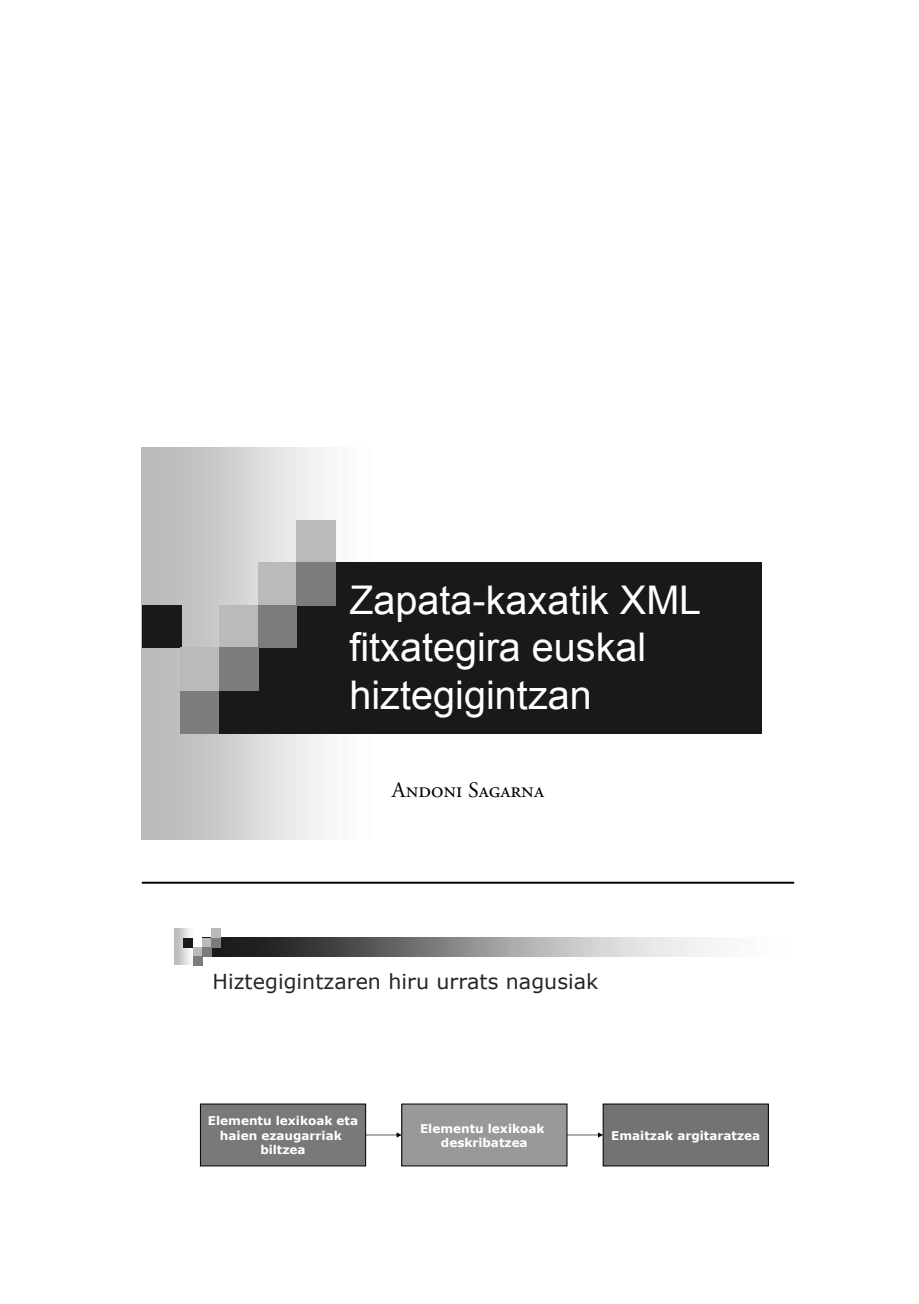
<style>
.page{position:relative;width:919px;height:1304px;background:#fff}
.page>*{position:absolute;margin:0;border:0;box-sizing:border-box;transform-origin:0 0}
.t1{font:39.6px/47.6px "Arial";color:#fff}
.t2{font:22px "Adobe Garamond Pro";letter-spacing:.055em;color:#000}
.t3{font:20.6px "Verdana";color:#252525}
.t4{font:700 12px/14.4px "Verdana";color:#fff;text-align:center}
</style>
<div class="page">
<img style="left:142px;top:448px;width:184px;height:391px">
<div style="left:258px;top:562px;width:503px;height:172px;background:#191919"></div>
<div style="left:181px;top:690px;width:39px;height:44px;background:#7c7c7c"></div>
<div style="left:258px;top:562px;width:39px;height:44px;background:#bababa"></div>
<div style="left:296px;top:520px;width:40px;height:43px;background:#bababa"></div>
<div style="left:219px;top:690px;width:40px;height:44px;background:#191919"></div>
<div style="left:296px;top:562px;width:40px;height:44px;background:#7c7c7c"></div>
<div style="left:219px;top:605px;width:40px;height:43px;background:#bababa"></div>
<div style="left:142px;top:605px;width:39px;height:43px;background:#191919"></div>
<div style="left:258px;top:605px;width:39px;height:43px;background:#7c7c7c"></div>
<div style="left:181px;top:648px;width:39px;height:43px;background:#bababa"></div>
<div style="left:219px;top:648px;width:40px;height:43px;background:#7c7c7c"></div>
<img style="left:174px;top:928px;width:19px;height:37px">
<img style="left:212px;top:938px;width:497px;height:18px">
<div style="left:202px;top:938px;width:10px;height:9px;background:#bababa"></div>
<div style="left:212px;top:929px;width:9px;height:9px;background:#bababa"></div>
<div style="left:212px;top:938px;width:9px;height:9px;background:#7c7c7c"></div>
<div style="left:193px;top:947px;width:9px;height:9px;background:#bababa"></div>
<div style="left:183px;top:938px;width:10px;height:9px;background:#191919"></div>
<div style="left:202px;top:947px;width:10px;height:9px;background:#7c7c7c"></div>
<div style="left:193px;top:956px;width:9px;height:10px;background:#7c7c7c"></div>
<div style="left:200px;top:1104px;width:165px;height:62px;background:#797979"></div>
<div style="left:200px;top:1104px;width:166px;height:62px;border:1px solid #000"></div>
<div style="left:402px;top:1104px;width:165px;height:62px;background:#999"></div>
<div style="left:603px;top:1104px;width:165px;height:62px;background:#737373"></div>
<div style="left:602px;top:1104px;width:166px;height:62px;border:1px solid #000"></div>
<svg style="left:365px;top:1132px;width:37px;height:6px"></svg>
<svg style="left:566px;top:1132px;width:37px;height:6px"></svg>
<hr style="left:142px;top:882px;width:652px;height:2px;background:#000">
<h1 class="t1" style="left:349px;top:576px;width:353px">Zapata-kaxatik XML fitxategira euskal hiztegigintzan</h1>
<h2 class="t2" style="left:392px;top:777px;width:152px">Andoni Sagarna</h2>
<h3 class="t3" style="left:212px;top:969px;width:387px">Hiztegigintzaren hiru urrats nagusiak</h3>
<p class="t4" style="left:208px;top:1113px;width:152px">Elementu lexikoak eta haien ezaugarriak biltzea</p>
<p class="t4" style="left:420px;top:1121px;width:126px">Elementu lexikoak deskribatzea</p>
<p class="t4" style="left:611px;top:1128px;width:150px">Emaitzak argitaratzea</p>
</div>
